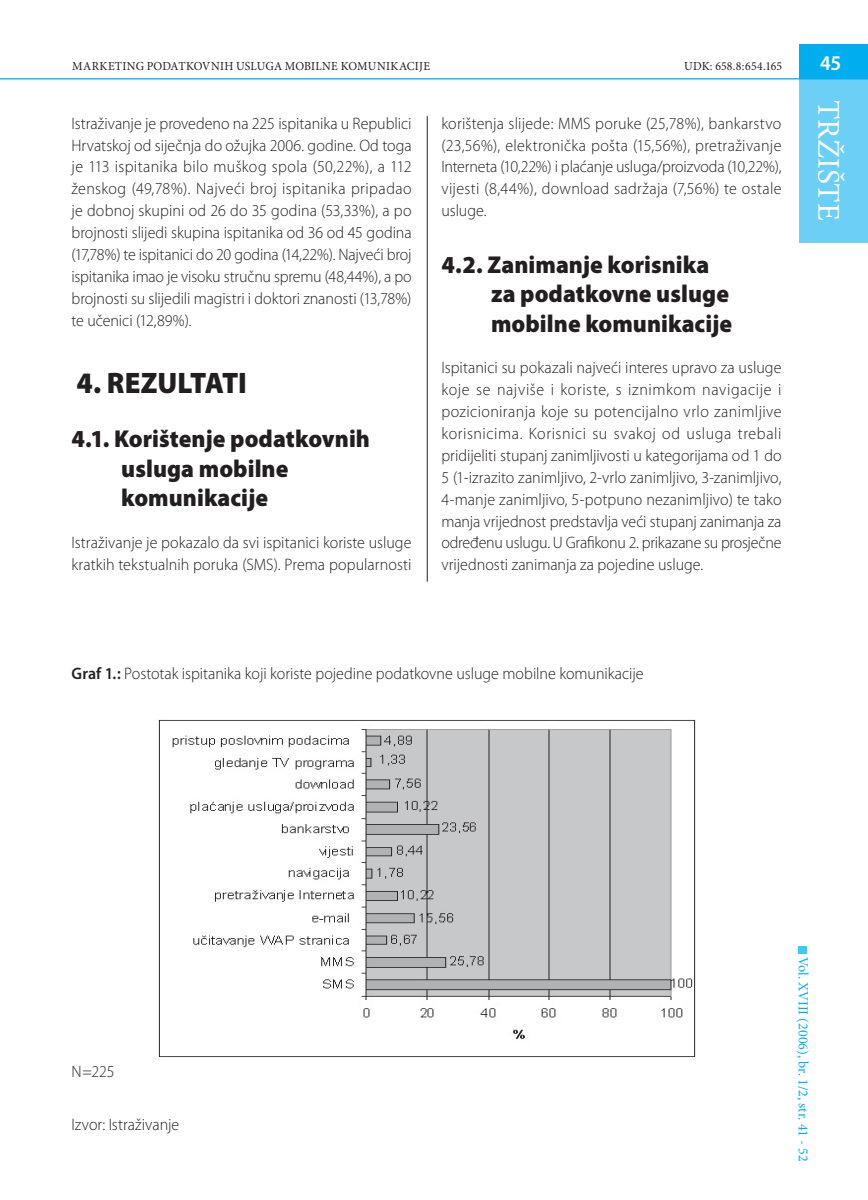
<style>
.page{position:relative;width:868px;height:1200px;background:#fff}
.page>*{position:absolute;margin:0;border:0;box-sizing:border-box;transform-origin:0 0}
.t1{font:31.5px "Minion Pro";color:#fff}
.t2{font:900 29.75px "Myriad Pro";letter-spacing:-.005em;color:#231f20;scale:.96 1}
.t3{font:900 24.5px/29.4px "Myriad Pro";color:#231f20;scale:.96 1}
.t4{font:600 21px "Myriad Pro";color:#fff;scale:.96 1}
.t5{font:300 16.62px/21.9px "Myriad Pro";color:#231f20;text-align:justify;scale:.96 1}
.t6{font:14px "Minion Pro";color:#00aeef}
.t7{font:12.25px "Minion Pro";letter-spacing:.015em;color:#231f20;scale:.96 1}
.s1{font-weight:600}
</style>
<div class="page">
<div style="left:798px;top:45px;width:69px;height:35px;background:#00aeef"></div>
<div style="left:798px;top:945px;width:8px;height:8px;background:#40c7f4"></div>
<div style="left:798px;top:79px;width:69px;height:163px;background:#6bcff6"></div>
<hr style="left:0;top:78px;width:867px;height:1px;background:#00aeef">
<img style="left:158px;top:719px;width:538px;height:339px">
<hr style="left:427px;top:116px;width:1px;height:465px;background:#231f20">
<p class="t7" style="left:72px;top:58px;width:374px">MARKETING PODATKOVNIH USLUGA MOBILNE KOMUNIKACIJE</p>
<p class="t5" style="left:71px;top:112px;width:355px">Istraživanje je provedeno na 225 ispitanika u Republici Hrvatskoj od siječnja do ožujka 2006. godine. Od toga je 113 ispitanika bilo muškog spola (50,22%), a 112 ženskog (49,78%). Najveći broj ispitanika pripadao je dobnoj skupini od 26 do 35 godina (53,33%), a po brojnosti slijedi skupina ispitanika od 36 od 45 godina (17,78%) te ispitanici do 20 godina (14,22%). Najveći broj ispitanika imao je visoku stručnu spremu (48,44%), a po brojnosti su slijedili magistri i doktori znanosti (13,78%) te učenici (12,89%).</p>
<h2 class="t2" style="left:76px;top:366px;width:179px">4. REZULTATI</h2>
<h3 class="t3" style="left:121px;top:424px;width:261px;text-indent:-50px">4.1. Korištenje podatkovnih usluga mobilne komunikacije</h3>
<p class="t5" style="left:71px;top:531px;width:355px">Istraživanje je pokazalo da svi ispitanici koriste usluge kratkih tekstualnih poruka (SMS). Prema popularnosti</p>
<p class="t7" style="left:683px;top:59px;width:104px">UDK: 658.8:654.165</p>
<p class="t4" style="left:819px;top:51px;width:24px">45</p>
<p class="t5" style="left:441px;top:112px;width:355px">korištenja slijede: MMS poruke (25,78%), bankarstvo (23,56%), elektronička pošta (15,56%), pretraživanje Interneta (10,22%) i plaćanje usluga/proizvoda (10,22%), vijesti (8,44%), download sadržaja (7,56%) te ostale usluge.</p>
<h3 class="t3" style="left:491px;top:250px;width:253px;text-indent:-50px">4.2. Zanimanje korisnika za podatkovne usluge mobilne komunikacije</h3>
<p class="t5" style="left:441px;top:357px;width:355px">Ispitanici su pokazali najveći interes upravo za usluge koje se najviše i koriste, s iznimkom navigacije i pozicioniranja koje su potencijalno vrlo zanimljive korisnicima. Korisnici su svakoj od usluga trebali pridijeliti stupanj zanimljivosti u kategorijama od 1 do 5 (1-izrazito zanimljivo, 2-vrlo zanimljivo, 3-zanimljivo, 4-manje zanimljivo, 5-potpuno nezanimljivo) te tako manja vrijednost predstavlja veći stupanj zanimanja za određenu uslugu. U Grafikonu 2. prikazane su prosječne vrijednosti zanimanja za pojedine usluge.</p>
<h1 class="t1" style="left:847px;top:100px;width:122px;rotate:90deg">TRŽIŠTE</h1>
<p class="t5" style="left:71px;top:663px;width:597px"><span class="s1">Graf 1.:</span> Postotak ispitanika koji koriste pojedine podatkovne usluge mobilne komunikacije</p>
<p class="t5" style="left:71px;top:1060px;width:46px">N=225</p>
<p class="t5" style="left:71px;top:1114px;width:114px">Izvor: Istraživanje</p>
<p class="t6" style="left:811px;top:956px;width:206px;rotate:90deg">Vol. XVIII (2006), br. 1/2, str. 41 - 52</p>
</div>
